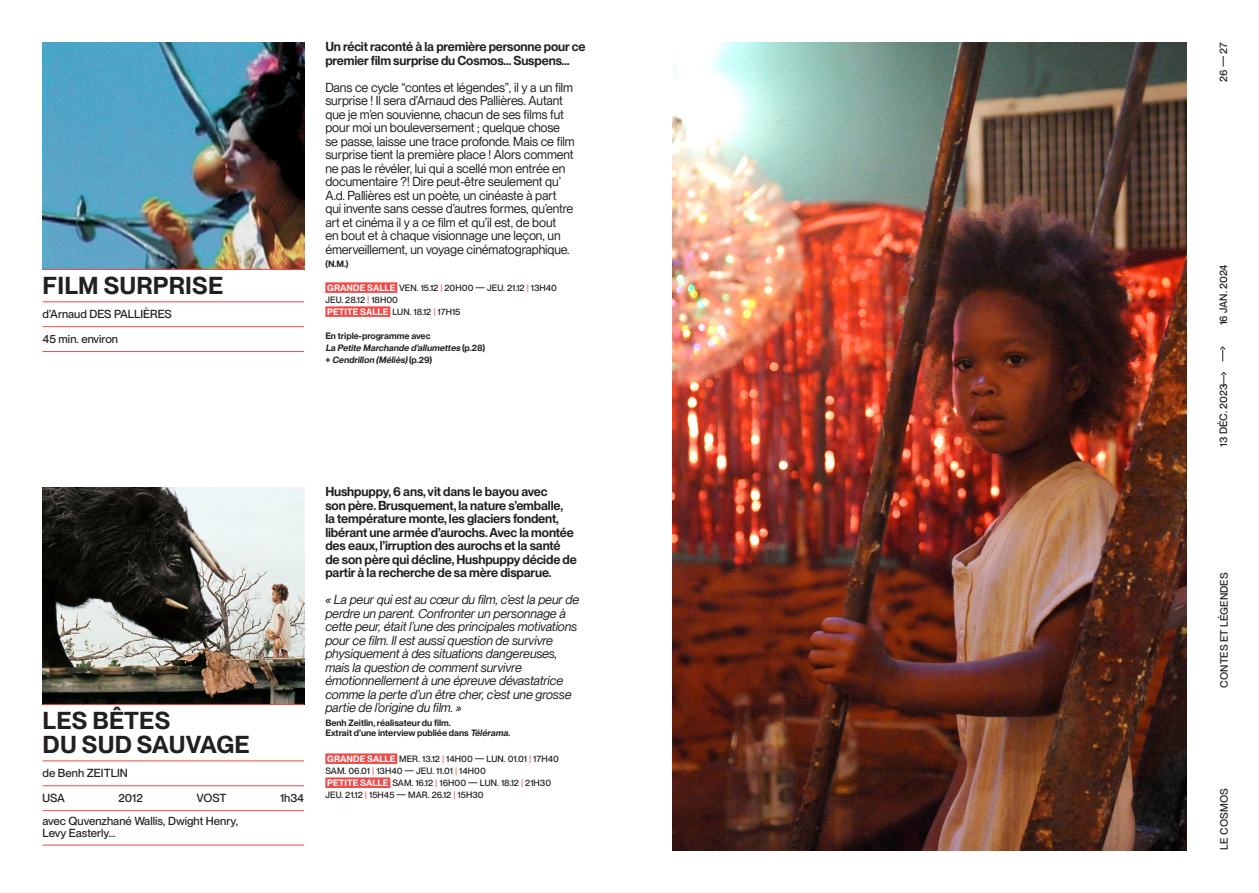
<style>
.page{position:relative;width:1259px;height:893px;background:#fff}
.page>*{position:absolute;margin:0;border:0;box-sizing:border-box;transform-origin:0 0}
.t1{font:600 24px "PP Neue Montreal";letter-spacing:.01em;color:#231f20}
.TEXTE_COURANT{font:12.75px/13.5px "PP Neue Montreal TT";letter-spacing:-.01em;color:#231f20}
.TEXTE_COURANT-2{font:italic 12.75px/13.5px "PP Neue Montreal TT";letter-spacing:-.01em;color:#231f20}
.CHAPO{font:600 12.75px/13.5px "PP Neue Montreal";letter-spacing:-.01em;color:#231f20}
.t2{font:500 11.55px "PP Neue Montreal";color:#231f20}
.t3{font:500 10.5px "PP Neue Montreal";color:#231f20}
.t4{font:500 9px "PP Neue Montreal";color:#231f20}
.TEXTE_COURANT-3{font:600 9px "PP Neue Montreal";color:#231f20}
.t5{font:italic 600 9px "PP Neue Montreal";color:#231f20}
.s1{font-weight:600;color:#fff}
.s2{color:#ef4a48}
.s3{font-style:normal}
.s4{font-style:italic}
</style>
<div class="page">
<svg style="left:1220px;top:346px;width:6px;height:15px"></svg>
<svg style="left:1221px;top:372px;width:6px;height:15px"></svg>
<img style="left:43px;top:487px;width:261px;height:217px">
<img style="left:43px;top:42px;width:261px;height:227px">
<div style="left:325px;top:753px;width:72px;height:11px;background:#ef4a48"></div>
<div style="left:325px;top:777px;width:65px;height:11px;background:#ef4a48"></div>
<div style="left:325px;top:282px;width:72px;height:11px;background:#ef4a48"></div>
<div style="left:325px;top:306px;width:65px;height:11px;background:#ef4a48"></div>
<hr style="left:43px;top:704px;width:261px;height:1px;background:#ef4a48">
<hr style="left:43px;top:760px;width:261px;height:1px;background:#ef4a48">
<hr style="left:43px;top:785px;width:261px;height:1px;background:#ef4a48">
<hr style="left:43px;top:810px;width:261px;height:1px;background:#ef4a48">
<hr style="left:43px;top:845px;width:261px;height:1px;background:#ef4a48">
<hr style="left:43px;top:269px;width:261px;height:1px;background:#ef4a48">
<hr style="left:43px;top:301px;width:261px;height:1px;background:#ef4a48">
<hr style="left:43px;top:326px;width:261px;height:1px;background:#ef4a48">
<hr style="left:43px;top:351px;width:261px;height:1px;background:#ef4a48">
<img style="left:672px;top:42px;width:514px;height:808px">
<p class="t1" style="left:43px;top:271px;width:182px">FILM SURPRISE</p>
<p class="t2" style="left:43px;top:307px;width:131px">d’Arnaud DES PALLIÈRES</p>
<p class="t2" style="left:43px;top:332px;width:77px">45 min. environ</p>
<p class="CHAPO" style="left:325px;top:40px;width:262px">Un récit raconté à la première personne pour ce premier film surprise du Cosmos… Suspens…</p>
<p class="TEXTE_COURANT" style="left:325px;top:80px;width:251px">Dans ce cycle “contes et légendes”, il y a un film surprise ! Il sera d’Arnaud des Pallières. Autant que je m’en souvienne, chacun de ses films fut pour moi un bouleversement ; quelque chose se passe, laisse une trace profonde. Mais ce film surprise tient la première place ! Alors comment ne pas le révéler, lui qui a scellé mon entrée en documentaire ?! Dire peut-être seulement qu’ A.d. Pallières est un poète, un cinéaste à part qui invente sans cesse d’autres formes, qu’entre art et cinéma il y a ce film et qu’il est, de bout<br>en bout et à chaque visionnage une leçon, un émerveillement, un voyage cinématographique.</p>
<p class="TEXTE_COURANT-3" style="left:325px;top:259px;width:25px">(N.M.)</p>
<p class="t4" style="left:327px;top:282px;width:231px"><span class="s1">GRANDE SALLE</span> VEN. 15.12 <span class="s2">|</span> 20H00 — JEU. 21.12 <span class="s2">|</span> 13H40</p>
<p class="t4" style="left:325px;top:294px;width:74px">JEU. 28.12 <span class="s2">|</span> 18H00</p>
<p class="t4" style="left:327px;top:306px;width:135px"><span class="s1">PETITE SALLE</span> LUN. 18.12 <span class="s2">|</span> 17H15</p>
<p class="TEXTE_COURANT-3" style="left:325px;top:330px;width:107px">En triple-programme avec</p>
<p class="t5" style="left:325px;top:342px;width:161px">La Petite Marchande d’allumettes <span class="s3">( p . 2 8 )</span></p>
<p class="t5" style="left:325px;top:354px;width:108px"><span class="s3">+</span> Cendrillon (Méliès)<span class="s3">( p . 2 9 )</span></p>
<p class="t1" style="left:43px;top:706px;width:129px">LES BÊTES</p>
<p class="t1" style="left:43px;top:730px;width:209px">DU SUD SAUVAGE</p>
<p class="t2" style="left:43px;top:766px;width:87px">de Benh ZEITLIN</p>
<p class="t2" style="left:43px;top:791px;width:24px">USA</p>
<p class="t2" style="left:119px;top:791px;width:26px">2012</p>
<p class="t2" style="left:197px;top:791px;width:31px">VOST</p>
<p class="t2" style="left:280px;top:791px;width:26px">1h34</p>
<p class="t2" style="left:43px;top:814px;width:197px">avec Quvenzhané Wallis, Dwight Henry,</p>
<p class="t2" style="left:43px;top:826px;width:75px">Levy Easterly…</p>
<p class="CHAPO" style="left:325px;top:485px;width:253px">Hushpuppy, 6 ans, vit dans le bayou avec<br>son père. Brusquement, la nature s’emballe,<br>la température monte, les glaciers fondent, libérant une armée d’aurochs. Avec la montée des eaux, l’irruption des aurochs et la santé de son père qui décline, Hushpuppy décide de partir à la recherche de sa mère disparue.</p>
<p class="TEXTE_COURANT-2" style="left:325px;top:593px;width:255px">« La peur qui est au cœur du film, c’est la peur de perdre un parent. Confronter un personnage à cette peur, était l’une des principales motivations pour ce film. Il est aussi question de survivre physiquement à des situations dangereuses, mais la question de comment survivre émotionnellement à une épreuve dévastatrice comme la perte d’un être cher, c’est une grosse partie de l’origine du film. »</p>
<p class="TEXTE_COURANT-3" style="left:325px;top:717px;width:127px">Benh Zeitlin, réalisateur du film.</p>
<p class="TEXTE_COURANT-3" style="left:325px;top:728px;width:188px">Extrait d’une interview publiée dans <span class="s4">Télérama.</span></p>
<p class="t4" style="left:327px;top:753px;width:233px"><span class="s1">GRANDE SALLE</span> MER. 13.12 <span class="s2">|</span> 14H00 — LUN. 01.01 <span class="s2">|</span> 17H40</p>
<p class="t4" style="left:325px;top:765px;width:162px">SAM. 06.01 <span class="s2">|</span> 13H40 — JEU. 11.01 <span class="s2">|</span> 14H00</p>
<p class="t4" style="left:327px;top:777px;width:225px"><span class="s1">PETITE SALLE</span> SAM. 16.12 <span class="s2">|</span> 16H00 — LUN. 18.12 <span class="s2">|</span> 21H30</p>
<p class="t4" style="left:325px;top:789px;width:160px">JEU. 21.12 <span class="s2">|</span> 15H45 — MAR. 26.12 <span class="s2">|</span> 15H30</p>
<p class="t3" style="left:1217px;top:82px;width:41px;rotate:-90deg">26 — 27</p>
<p class="t3" style="left:1217px;top:325px;width:62px;rotate:-90deg">16 JAN. 2024</p>
<p class="t3" style="left:1217px;top:446px;width:64px;rotate:-90deg">13 DÉC. 2023</p>
<p class="t3" style="left:1217px;top:688px;width:117px;rotate:-90deg">CONTES ET LÉGENDES</p>
<p class="t3" style="left:1217px;top:849px;width:63px;rotate:-90deg">LE COSMOS</p>
</div>
